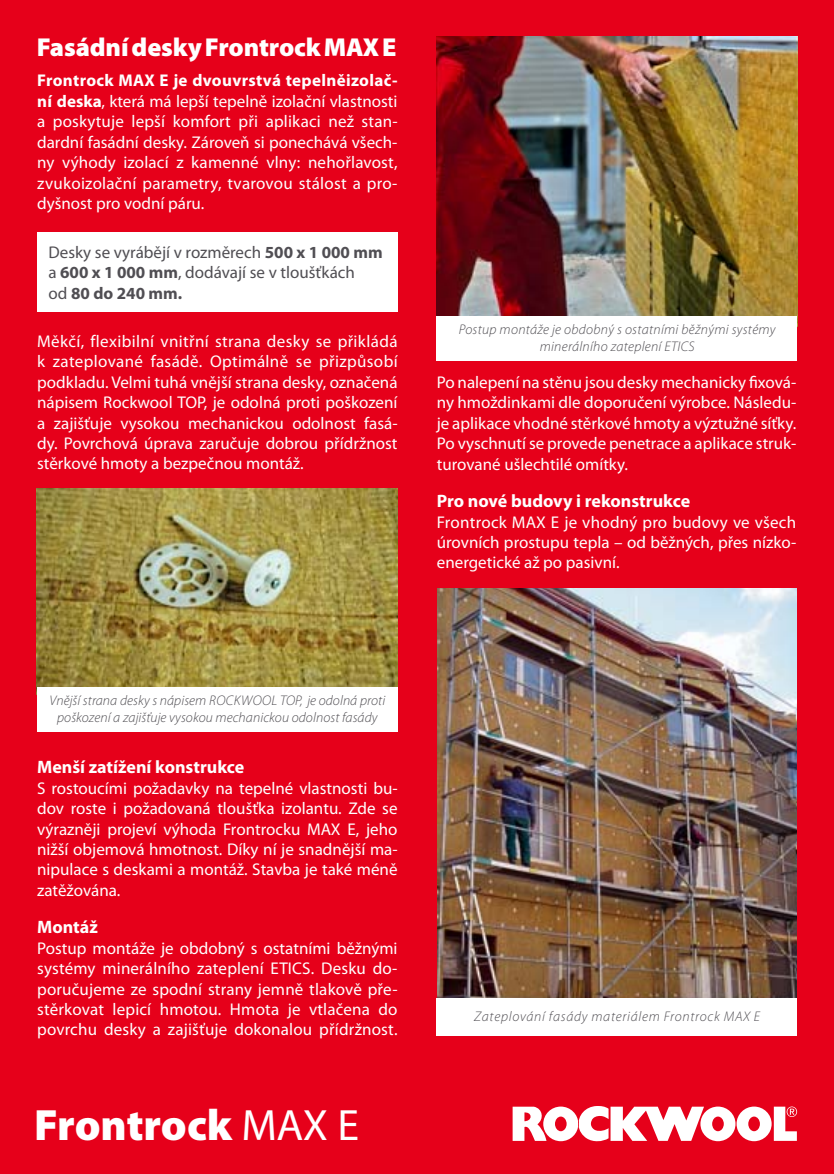
<style>
.page{position:relative;width:834px;height:1174px;background:#fff}
.page>*{position:absolute;margin:0;border:0;box-sizing:border-box;transform-origin:0 0}
.t1{font:900 44px "Myriad Pro";letter-spacing:-.005em;color:#fff}
.t2{font:900 26px "Myriad Pro";letter-spacing:-.005em;color:#fff}
.t3{font:700 18px "Myriad Pro";color:#fff}
.t4{font:17px/20.4px "Myriad Pro";color:#fff;text-align:justify}
.t5{font:17px/20.4px "Myriad Pro";color:#504e53}
.t6{font:italic 300 14px/16.8px "Myriad Pro";letter-spacing:.02em;color:#504e53;text-align:center}
.t7{font:italic 300 14px "Myriad Pro";letter-spacing:.05em;color:#504e53}
.s1{font-weight:700}
.s2{font-weight:400}
</style>
<div class="page">
<div style="left:0;top:0;width:833px;height:1174px;background:#e6001a"></div>
<div style="left:37px;top:232px;width:360px;height:80px;background:#fff"></div>
<svg style="left:512px;top:1106px;width:285px;height:36px"></svg>
<img style="left:437px;top:37px;width:360px;height:279px">
<div style="left:436px;top:316px;width:361px;height:44px;background:#fff"></div>
<img style="left:437px;top:588px;width:359px;height:410px">
<div style="left:436px;top:998px;width:361px;height:37px;background:#fff"></div>
<img style="left:37px;top:488px;width:361px;height:206px">
<div style="left:37px;top:687px;width:360px;height:44px;background:#fff"></div>
<h2 class="t2" style="left:37px;top:38px;width:361px">Fasádní desky Frontrock MAX E</h2>
<p class="t4" style="left:37px;top:72px;width:362px"><span class="s1">Frontrock MAX E je dvouvrstvá tepelněizolač&shy;ní deska</span>, která má lepší tepelně izolační vlastnosti a poskytuje lepší komfort při aplikaci než stan&shy;dardní fasádní desky. Zároveň si ponechává všech&shy;ny výhody izolací z kamenné vlny: nehořlavost, zvukoizolační parametry, tvarovou stálost a pro&shy;dyšnost pro vodní páru.</p>
<p class="t5" style="left:48px;top:243px;width:336px">Desky se vyrábějí v rozměrech <span class="s1">500 x 1 000 mm </span>a <span class="s1">600 x 1 000 mm</span>, dodávají se v tloušťkách<br>od <span class="s1">80 do 240 mm.</span></p>
<p class="t4" style="left:37px;top:332px;width:362px">Měkčí, flexibilní vnitřní strana desky se přikládá k zateplované fasádě. Optimálně se přizpůsobí podkladu. Velmi tuhá vnější strana desky, označená nápisem Rockwool TOP, je odolná proti poškození a zajišťuje vysokou mechanickou odolnost fasá&shy;dy. Povrchová úprava zaručuje dobrou přídržnost stěrkové hmoty a bezpečnou montáž.</p>
<p class="t6" style="left:458px;top:322px;width:318px">Postup montáže je obdobný s ostatními běžnými systémy minerálního zateplení ETICS</p>
<p class="t4" style="left:437px;top:373px;width:361px">Po nalepení na stěnu jsou desky mechanicky fixová&shy;ny hmoždinkami dle doporučení výrobce. Následu&shy;je aplikace vhodné stěrkové hmoty a výztužné síťky.<br>Po vyschnutí se provede penetrace a aplikace struk&shy;turované ušlechtilé omítky.</p>
<p class="t3" style="left:437px;top:494px;width:255px">Pro nové budovy i rekonstrukce</p>
<p class="t4" style="left:437px;top:513px;width:361px">Frontrock MAX E je vhodný pro budovy ve všech úrovních prostupu tepla – od běžných, přes nízko&shy;energetické až po pasivní.</p>
<p class="t6" style="left:49px;top:693px;width:337px">Vnější strana desky s nápisem ROCKWOOL TOP, je odolná proti poškození a zajišťuje vysokou mechanickou odolnost fasády</p>
<p class="t3" style="left:37px;top:760px;width:209px">Menší zatížení konstrukce</p>
<p class="t4" style="left:37px;top:779px;width:362px">S rostoucími požadavky na tepelné vlastnosti bu&shy;dov roste i požadovaná tloušťka izolantu. Zde se výrazněji projeví výhoda Frontrocku MAX E, jeho nižší objemová hmotnost. Díky ní je snadnější ma&shy;nipulace s deskami a montáž. Stavba je také méně zatěžována.</p>
<p class="t3" style="left:37px;top:920px;width:62px">Montáž</p>
<p class="t4" style="left:37px;top:939px;width:362px">Postup montáže je obdobný s ostatními běžnými systémy minerálního zateplení ETICS. Desku do&shy;poručujeme ze spodní strany jemně tlakově pře&shy;stěrkovat lepicí hmotou. Hmota je vtlačena do povrchu desky a zajišťuje dokonalou přídržnost.</p>
<h1 class="t1" style="left:34px;top:1109px;width:326px">Frontrock <span class="s2">MAX E</span></h1>
<p class="t7" style="left:474px;top:1010px;width:287px">Zateplování fasády materiálem Frontrock MAX E</p>
</div>
